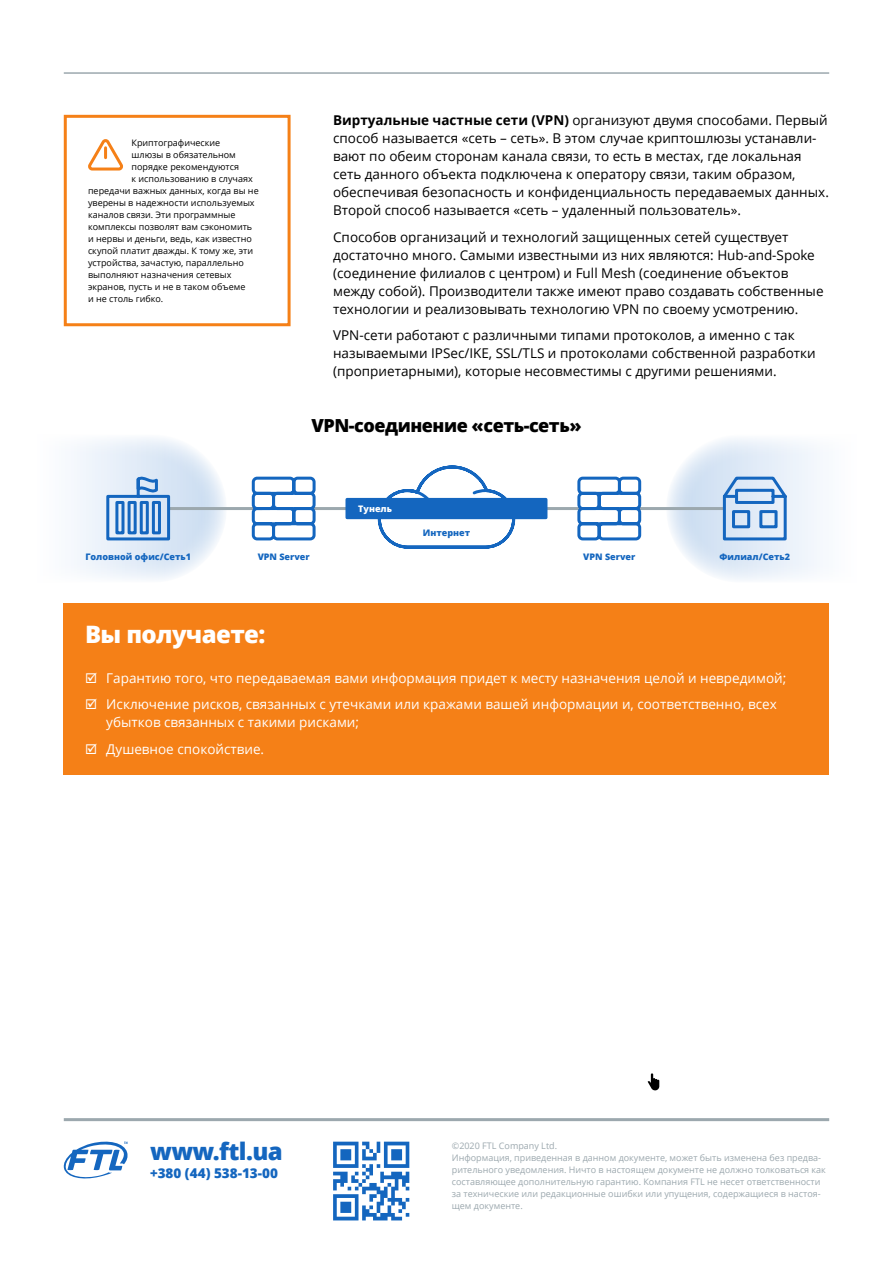
<style>
.page{position:relative;width:893px;height:1263px;background:#fff}
.page>*{position:absolute;margin:0;border:0;box-sizing:border-box;transform-origin:0 0}
.t1{font:800 24px "Open Sans";letter-spacing:-.025em;color:#fff}
.t2{font:800 24px "Open Sans";letter-spacing:-.025em;color:#1466bf}
.t3{font:800 18px "Open Sans";letter-spacing:-.025em;color:#000}
.t4{font:13.5px/18px "Open Sans";color:#000}
.t5{font:13.5px/18px "Open Sans";color:#fff}
.t6{font:800 13.5px "Open Sans";color:#1466bf}
.t7{font:9px "Open Sans";color:#000}
.t8{font:9px/12px "Open Sans";color:#9ca8ae}
.t9{font:800 9px "Open Sans";color:#1466bf}
.t10{font:800 9px "Open Sans";color:#fff}
.s1{font-weight:700}
</style>
<div class="page">
<svg style="left:333px;top:1142px;width:76px;height:78px"></svg>
<div style="left:64px;top:604px;width:765px;height:171px;background:#f58017"></div>
<div style="left:64px;top:115px;width:227px;height:211px;border:3px solid #f58017"></div>
<svg style="left:88px;top:139px;width:35px;height:32px"></svg>
<hr style="left:313px;top:507px;width:267px;height:3px;background:#9ca8ae">
<hr style="left:169px;top:507px;width:93px;height:3px;background:#9ca8ae">
<hr style="left:631px;top:507px;width:92px;height:3px;background:#9ca8ae">
<svg style="left:251px;top:476px;width:65px;height:65px"></svg>
<svg style="left:577px;top:476px;width:65px;height:65px"></svg>
<svg style="left:376px;top:465px;width:141px;height:84px"></svg>
<div style="left:345px;top:498px;width:202px;height:21px;background:#1466bf"></div>
<svg style="left:105px;top:438px;width:121px;height:142px"></svg>
<svg style="left:667px;top:438px;width:122px;height:142px"></svg>
<hr style="left:64px;top:72px;width:765px;height:2px;background:#9ca8ae">
<svg style="left:63px;top:1141px;width:65px;height:38px"></svg>
<hr style="left:64px;top:1118px;width:765px;height:3px;background:#9ca8ae">
<svg style="left:648px;top:1073px;width:11px;height:18px"></svg>
<p class="t7" style="left:132px;top:138px;width:90px">Криптографические</p>
<p class="t7" style="left:132px;top:150px;width:106px">шлюзы в обязательном</p>
<p class="t7" style="left:132px;top:162px;width:109px">порядке рекомендуются</p>
<p class="t7" style="left:132px;top:174px;width:123px">к использованию в случаях</p>
<p class="t7" style="left:88px;top:186px;width:172px">передачи важных данных, когда вы не</p>
<p class="t7" style="left:88px;top:198px;width:168px">уверены в надежности используемых</p>
<p class="t7" style="left:88px;top:210px;width:149px">каналов связи. Эти программные</p>
<p class="t7" style="left:88px;top:222px;width:166px">комплексы позволят вам сэкономить</p>
<p class="t7" style="left:88px;top:234px;width:165px">и нервы и деньги, ведь, как известно</p>
<p class="t7" style="left:88px;top:246px;width:166px">скупой платит дважды. К тому же, эти</p>
<p class="t7" style="left:88px;top:258px;width:157px">устройства, зачастую, параллельно</p>
<p class="t7" style="left:88px;top:270px;width:145px">выполняют назначения сетевых</p>
<p class="t7" style="left:88px;top:282px;width:159px">экранов, пусть и не в таком объеме</p>
<p class="t7" style="left:88px;top:294px;width:77px">и не столь гибко.</p>
<p class="t4" style="left:333px;top:111px;width:497px"><span class="s1">Виртуальные частные сети (VPN)</span> организуют двумя способами. Первый способ называется «сеть – сеть». В этом случае криптошлюзы устанавли&shy;вают по обеим сторонам канала связи, то есть в местах, где локальная сеть данного объекта подключена к оператору связи, таким образом, обеспечивая безопасность и конфиденциальность передаваемых данных.<br>Второй способ называется «сеть – удаленный пользователь».</p>
<p class="t4" style="left:333px;top:228px;width:492px">Способов организаций и технологий защищенных сетей существует достаточно много. Самыми известными из них являются: Hub-and-Spoke (соединение филиалов с центром) и Full Mesh (соединение объектов между собой). Производители также имеют право создавать собственные технологии и реализовывать технологию VPN по своему усмотрению.</p>
<p class="t4" style="left:333px;top:326px;width:484px">VPN-сети работают с различными типами протоколов, а именно с так называемыми IPSec/IKE, SSL/TLS и протоколами собственной разработки (проприетарными), которые несовместимы с другими решениями.</p>
<h2 class="t3" style="left:311px;top:415px;width:272px">VPN-соединение «сеть-сеть»</h2>
<p class="t10" style="left:358px;top:503px;width:35px">Тунель</p>
<p class="t9" style="left:423px;top:527px;width:49px">Интернет</p>
<p class="t9" style="left:85px;top:551px;width:107px">Головной офис/Сеть1</p>
<p class="t9" style="left:720px;top:551px;width:72px">Филиал/Сеть2</p>
<p class="t9" style="left:258px;top:551px;width:54px">VPN Server</p>
<p class="t9" style="left:583px;top:551px;width:54px">VPN Server</p>
<h1 class="t1" style="left:85px;top:620px;width:182px">Вы получаете:</h1>
<p class="t5" style="left:85px;top:669px;width:703px">☑ Гарантию того, что передаваемая вами информация придет к месту назначения целой и невредимой;</p>
<p class="t5" style="left:106px;top:696px;width:672px;text-indent:-21px">☑ Исключение рисков, связанных с утечками или кражами вашей информации и, соответственно, всех убытков связанных с такими рисками;</p>
<p class="t5" style="left:85px;top:740px;width:181px">☑ Душевное спокойствие.</p>
<h1 class="t2" style="left:150px;top:1137px;width:134px">www.ftl.ua</h1>
<p class="t6" style="left:150px;top:1165px;width:129px">+380 (44) 538-13-00</p>
<p class="t8" style="left:452px;top:1139px;width:376px">©2020 FTL Company Ltd.<br>Информация, приведенная в данном документе, может быть изменена без предва&shy;рительного уведомления. Ничто в настоящем документе не должно толковаться как составляющее дополнительную гарантию. Компания FTL не несет ответственности за технические или редакционные ошибки или упущения, содержащиеся в настоя&shy;щем документе.</p>
</div>
